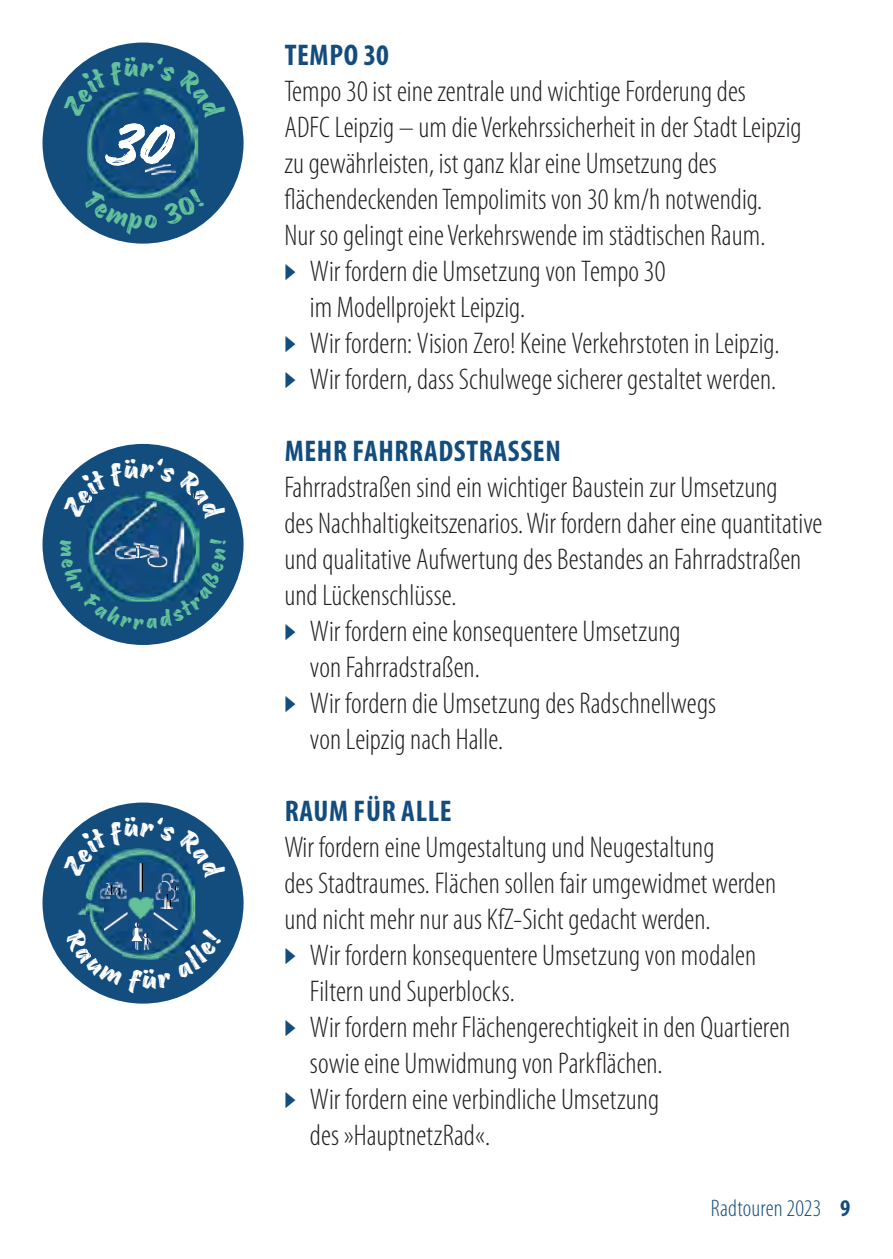
<style>
.page{position:relative;width:893px;height:1259px;background:#fff}
.page>*{position:absolute;margin:0;border:0;box-sizing:border-box;transform-origin:0 0}
.t1{font:300 condensed 30px/36px "Myriad Pro";color:#231f20}
.t2{font:700 condensed 30px "Myriad Pro";letter-spacing:.02em;color:#134d7e}
.t3{font:300 condensed 24px "Myriad Pro";letter-spacing:.01em;color:#134d7e}
.s1{font-weight:700}
</style>
<div class="page">
<svg style="left:43px;top:43px;width:201px;height:201px"></svg>
<svg style="left:43px;top:444px;width:201px;height:201px"></svg>
<svg style="left:43px;top:802px;width:201px;height:201px"></svg>
<p class="t2" style="left:285px;top:36px;width:106px">TEMPO 30</p>
<p class="t1" style="left:284px;top:74px;width:463px">Tempo 30 ist eine zentrale und wichtige Forderung des</p>
<p class="t1" style="left:284px;top:110px;width:519px">ADFC Leipzig – um die Verkehrssicherheit in der Stadt Leipzig</p>
<p class="t1" style="left:284px;top:146px;width:434px">zu gewährleisten, ist ganz klar eine Umsetzung des</p>
<p class="t1" style="left:284px;top:182px;width:479px">flächendeckenden Tempolimits von 30 km/h notwendig.</p>
<p class="t1" style="left:284px;top:218px;width:483px">Nur so gelingt eine Verkehrswende im städtischen Raum.</p>
<p class="t1" style="left:310px;top:254px;width:357px">Wir fordern die Umsetzung von Tempo 30</p>
<p class="t1" style="left:310px;top:290px;width:217px">im Modellprojekt Leipzig.</p>
<p class="t1" style="left:310px;top:326px;width:471px">Wir fordern: Vision Zero! Keine Verkehrstoten in Leipzig.</p>
<p class="t1" style="left:310px;top:362px;width:468px">Wir fordern, dass Schulwege sicherer gestaltet werden.</p>
<p class="t2" style="left:285px;top:432px;width:278px">MEHR FAHRRADSTRASSEN</p>
<p class="t1" style="left:284px;top:470px;width:495px">Fahrradstraßen sind ein wichtiger Baustein zur Umsetzung</p>
<p class="t1" style="left:284px;top:506px;width:539px">des Nachhaltigkeitszenarios. Wir fordern daher eine quantitative</p>
<p class="t1" style="left:284px;top:542px;width:518px">und qualitative Aufwertung des Bestandes an Fahrradstraßen</p>
<p class="t1" style="left:284px;top:578px;width:174px">und Lückenschlüsse.</p>
<p class="t1" style="left:310px;top:614px;width:372px">Wir fordern eine konsequentere Umsetzung</p>
<p class="t1" style="left:310px;top:650px;width:171px">von Fahrradstraßen.</p>
<p class="t1" style="left:310px;top:686px;width:408px">Wir fordern die Umsetzung des Radschnellwegs</p>
<p class="t1" style="left:310px;top:722px;width:195px">von Leipzig nach Halle.</p>
<p class="t2" style="left:285px;top:792px;width:168px">RAUM FÜR ALLE</p>
<p class="t1" style="left:284px;top:830px;width:493px">Wir fordern eine Umgestaltung und Neugestaltung<br>des Stadtraumes. Flächen sollen fair umgewidmet werden und nicht mehr nur aus KfZ-Sicht gedacht werden.</p>
<p class="t1" style="left:310px;top:938px;width:482px">Wir fordern konsequentere Umsetzung von modalen Filtern und Superblocks.<br>Wir fordern mehr Flächengerechtigkeit in den Quartieren sowie eine Umwidmung von Parkflächen.<br>Wir fordern eine verbindliche Umsetzung<br>des »HauptnetzRad«.</p>
<p class="t3" style="left:711px;top:1195px;width:141px">Radtouren 2023 <span class="s1">9</span></p>
</div>
